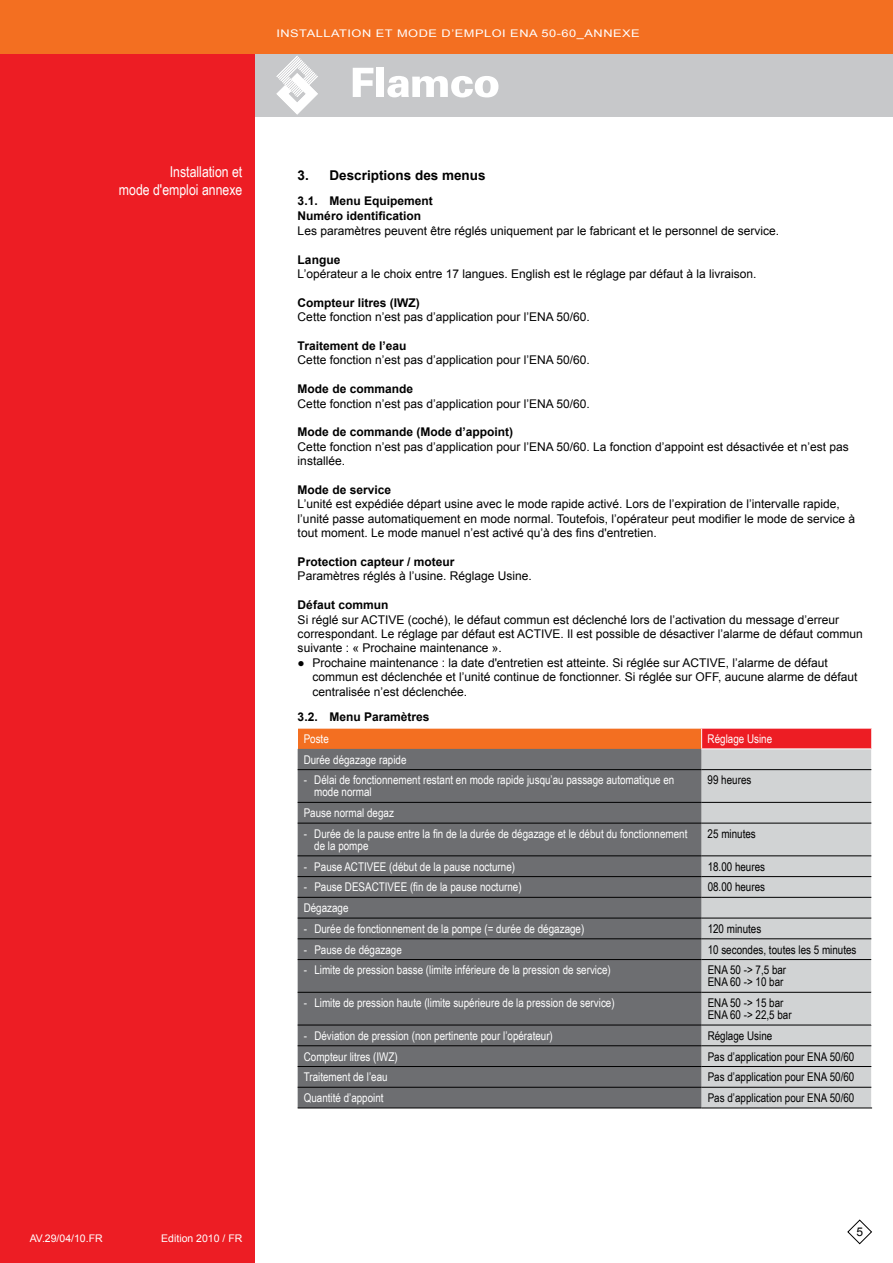
<style>
.page{position:relative;width:893px;height:1263px;background:#fff}
.page>*{position:absolute;margin:0;border:0;box-sizing:border-box;transform-origin:0 0}
.t1{font:15px/18px "Arial Narrow";color:#fff;text-align:right}
.t2{font:700 13.5px "Arial";color:#000}
.t3{font:12px/14.4px "Arial";color:#000}
.t4{font:12px/12px "Arial Narrow";color:#fff}
.t5{font:12px/12px "Arial Narrow";color:#000}
.t6{font:700 12px/15.5px "Arial";color:#000}
.t7{font:10.5px "Arial";letter-spacing:.04em;color:#fff;scale:1.22 1}
.t8{font:10.5px "Arial";letter-spacing:.04em;color:#fff}
.t9{font:10.5px "Arial";color:#fff}
</style>
<div class="page">
<div style="left:0;top:53px;width:893px;height:64px;background:#c7c8ca"></div>
<div style="left:0;top:0;width:255px;height:1263px;background:#ed1d24"></div>
<svg style="left:847px;top:1219px;width:25px;height:25px"></svg>
<div style="left:0;top:0;width:893px;height:53px;background:#f36f21"></div>
<svg style="left:276px;top:56px;width:42px;height:59px"></svg>
<svg style="left:353px;top:68px;width:20px;height:29px"></svg>
<div style="left:376px;top:68px;width:8px;height:29px;background:#fff"></div>
<svg style="left:387px;top:76px;width:111px;height:21px"></svg>
<div style="left:298px;top:728px;width:404px;height:21px;background:#f36f21"></div>
<div style="left:702px;top:728px;width:170px;height:21px;background:#ed1d24"></div>
<div style="left:298px;top:749px;width:404px;height:358px;background:#6d6e71"></div>
<div style="left:702px;top:749px;width:169px;height:358px;background:#d1d3d4"></div>
<hr style="left:702px;top:1107px;width:170px;height:1px;background:#000">
<hr style="left:298px;top:728px;width:404px;height:1px;background:#fff">
<hr style="left:702px;top:728px;width:170px;height:1px;background:#fff">
<svg style="left:701px;top:728px;width:1px;height:20px"></svg>
<svg style="left:871px;top:728px;width:1px;height:42px"></svg>
<hr style="left:701px;top:748px;width:171px;height:1px;background:#fff">
<hr style="left:298px;top:1107px;width:404px;height:1px;background:#000">
<hr style="left:298px;top:769px;width:404px;height:1px;background:#000">
<hr style="left:298px;top:959px;width:404px;height:1px;background:#000">
<hr style="left:702px;top:769px;width:169px;height:1px;background:#000">
<hr style="left:702px;top:959px;width:169px;height:1px;background:#000">
<hr style="left:298px;top:802px;width:404px;height:1px;background:#000">
<hr style="left:298px;top:992px;width:404px;height:1px;background:#000">
<hr style="left:298px;top:1025px;width:404px;height:1px;background:#000">
<hr style="left:702px;top:802px;width:169px;height:1px;background:#000">
<hr style="left:702px;top:992px;width:169px;height:1px;background:#000">
<hr style="left:702px;top:1025px;width:169px;height:1px;background:#000">
<hr style="left:298px;top:823px;width:404px;height:1px;background:#000">
<hr style="left:702px;top:823px;width:169px;height:1px;background:#000">
<hr style="left:298px;top:855px;width:404px;height:1px;background:#000">
<hr style="left:702px;top:855px;width:169px;height:1px;background:#000">
<hr style="left:298px;top:876px;width:404px;height:1px;background:#000">
<hr style="left:702px;top:876px;width:169px;height:1px;background:#000">
<hr style="left:298px;top:897px;width:404px;height:1px;background:#000">
<hr style="left:702px;top:897px;width:169px;height:1px;background:#000">
<hr style="left:298px;top:918px;width:404px;height:1px;background:#000">
<hr style="left:702px;top:918px;width:169px;height:1px;background:#000">
<hr style="left:298px;top:938px;width:404px;height:1px;background:#000">
<hr style="left:702px;top:938px;width:169px;height:1px;background:#000">
<hr style="left:298px;top:1045px;width:404px;height:1px;background:#000">
<hr style="left:702px;top:1045px;width:169px;height:1px;background:#000">
<hr style="left:298px;top:1066px;width:404px;height:1px;background:#000">
<hr style="left:702px;top:1066px;width:169px;height:1px;background:#000">
<hr style="left:298px;top:1087px;width:404px;height:1px;background:#000">
<hr style="left:702px;top:1087px;width:169px;height:1px;background:#000">
<p class="t7" style="left:276px;top:27px;width:299px">INSTALLATION ET MODE D’EMPLOI ENA 50-60_ANNEXE</p>
<p class="t1" style="left:119px;top:162px;width:125px">Installation et<br>mode d'emploi annexe</p>
<p class="t8" style="left:30px;top:1231px;width:74px">AV.29/04/10.FR</p>
<p class="t9" style="left:161px;top:1231px;width:83px">Edition 2010 / FR</p>
<p class="t2" style="left:298px;top:166px;width:189px">3. Descriptions des menus</p>
<p class="t6" style="left:298px;top:193px;width:137px">3.1. Menu Equipement<br>Numéro identification</p>
<p class="t3" style="left:298px;top:224px;width:483px">Les paramètres peuvent être réglés uniquement par le fabricant et le personnel de service.</p>
<p class="t6" style="left:298px;top:252px;width:44px">Langue</p>
<p class="t3" style="left:298px;top:267px;width:460px">L’opérateur a le choix entre 17 langues. English est le réglage par défaut à la livraison.</p>
<p class="t6" style="left:298px;top:295px;width:124px">Compteur litres (IWZ)</p>
<p class="t3" style="left:298px;top:310px;width:294px">Cette fonction n’est pas d’application pour l’ENA 50/60.</p>
<p class="t6" style="left:298px;top:338px;width:110px">Traitement de l’eau</p>
<p class="t3" style="left:298px;top:353px;width:294px">Cette fonction n’est pas d’application pour l’ENA 50/60.</p>
<p class="t6" style="left:298px;top:382px;width:117px">Mode de commande</p>
<p class="t3" style="left:298px;top:396px;width:294px">Cette fonction n’est pas d’application pour l’ENA 50/60.</p>
<p class="t6" style="left:298px;top:425px;width:217px">Mode de commande (Mode d’appoint)</p>
<p class="t3" style="left:298px;top:440px;width:553px">Cette fonction n’est pas d’application pour l’ENA 50/60. La fonction d’appoint est désactivée et n’est pas installée.</p>
<p class="t6" style="left:298px;top:482px;width:95px">Mode de service</p>
<p class="t3" style="left:298px;top:497px;width:559px">L’unité est expédiée départ usine avec le mode rapide activé. Lors de l’expiration de l’intervalle rapide, l’unité passe automatiquement en mode normal. Toutefois, l’opérateur peut modifier le mode de service à tout moment. Le mode manuel n’est activé qu’à des fins d'entretien.</p>
<p class="t6" style="left:298px;top:554px;width:158px">Protection capteur / moteur</p>
<p class="t3" style="left:298px;top:569px;width:236px">Paramètres réglés à l’usine. Réglage Usine.</p>
<p class="t6" style="left:298px;top:598px;width:92px">Défaut commun</p>
<p class="t3" style="left:298px;top:612px;width:566px">Si réglé sur ACTIVE (coché), le défaut commun est déclenché lors de l’activation du message d’erreur correspondant. Le réglage par défaut est ACTIVE. Il est possible de désactiver l’alarme de défaut commun suivante : « Prochaine maintenance ».</p>
<p class="t3" style="left:313px;top:656px;width:546px;text-indent:-15px">● Prochaine maintenance : la date d'entretien est atteinte. Si réglée sur ACTIVE, l’alarme de défaut commun est déclenchée et l’unité continue de fonctionner. Si réglée sur OFF, aucune alarme de défaut centralisée n’est déclenchée.</p>
<p class="t6" style="left:298px;top:709px;width:133px">3.2. Menu Paramètres</p>
<p class="t4" style="left:304px;top:732px;width:27px">Poste</p>
<p class="t4" style="left:708px;top:732px;width:66px">Réglage Usine</p>
<p class="t4" style="left:304px;top:753px;width:104px">Durée dégazage rapide</p>
<p class="t4" style="left:314px;top:774px;width:361px;text-indent:-11px">- Délai de fonctionnement restant en mode rapide jusqu’au passage automatique en mode normal</p>
<p class="t5" style="left:708px;top:774px;width:45px">99 heures</p>
<p class="t4" style="left:304px;top:806px;width:92px">Pause normal degaz</p>
<p class="t4" style="left:314px;top:827px;width:375px;text-indent:-11px">- Durée de la pause entre la fin de la durée de dégazage et le début du fonctionnement de la pompe</p>
<p class="t5" style="left:708px;top:827px;width:50px">25 minutes</p>
<p class="t4" style="left:304px;top:860px;width:213px">- Pause ACTIVEE (début de la pause nocturne)</p>
<p class="t5" style="left:708px;top:860px;width:59px">18.00 heures</p>
<p class="t4" style="left:304px;top:881px;width:219px">- Pause DESACTIVEE (fin de la pause nocturne)</p>
<p class="t5" style="left:708px;top:881px;width:59px">08.00 heures</p>
<p class="t4" style="left:304px;top:901px;width:46px">Dégazage</p>
<p class="t4" style="left:304px;top:922px;width:282px">- Durée de fonctionnement de la pompe (= durée de dégazage)</p>
<p class="t5" style="left:708px;top:922px;width:55px">120 minutes</p>
<p class="t4" style="left:304px;top:943px;width:100px">- Pause de dégazage</p>
<p class="t5" style="left:708px;top:943px;width:150px">10 secondes, toutes les 5 minutes</p>
<p class="t4" style="left:304px;top:963px;width:309px">- Limite de pression basse (limite inférieure de la pression de service)</p>
<p class="t5" style="left:708px;top:963px;width:80px">ENA 50 -&gt; 7,5 bar<br>ENA 60 -&gt; 10 bar</p>
<p class="t4" style="left:304px;top:996px;width:312px">- Limite de pression haute (limite supérieure de la pression de service)</p>
<p class="t5" style="left:708px;top:996px;width:85px">ENA 50 -&gt; 15 bar<br>ENA 60 -&gt; 22,5 bar</p>
<p class="t4" style="left:304px;top:1029px;width:251px">- Déviation de pression (non pertinente pour l’opérateur)</p>
<p class="t5" style="left:708px;top:1029px;width:66px">Réglage Usine</p>
<p class="t4" style="left:304px;top:1050px;width:96px">Compteur litres (IWZ)</p>
<p class="t5" style="left:708px;top:1050px;width:148px">Pas d’application pour ENA 50/60</p>
<p class="t4" style="left:304px;top:1070px;width:85px">Traitement de l’eau</p>
<p class="t5" style="left:708px;top:1070px;width:148px">Pas d’application pour ENA 50/60</p>
<p class="t4" style="left:304px;top:1091px;width:81px">Quantité d’appoint</p>
<p class="t5" style="left:708px;top:1091px;width:148px">Pas d’application pour ENA 50/60</p>
<p class="t3" style="left:856px;top:1225px;width:8px">5</p>
</div>
